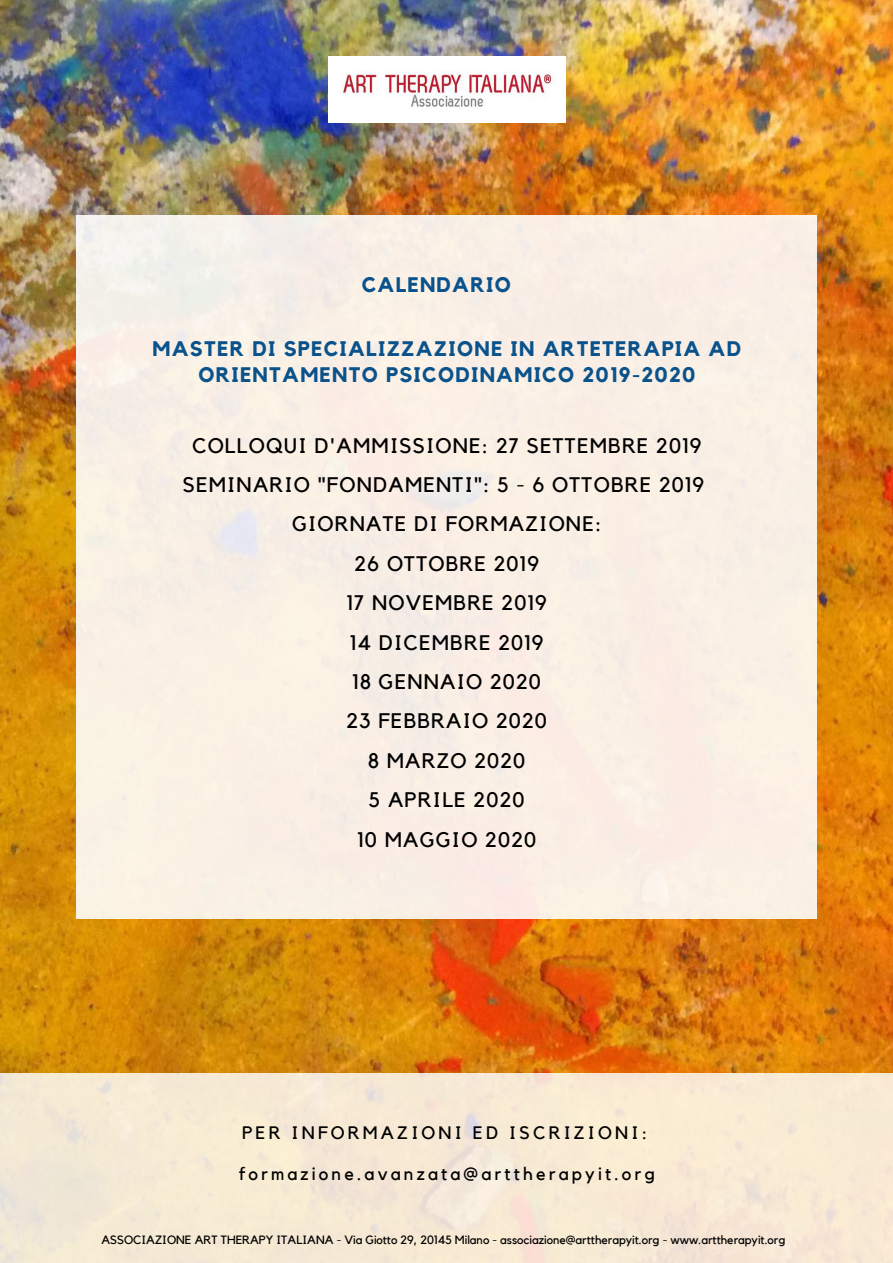
<style>
.page{position:relative;width:893px;height:1263px;background:#fff}
.page>*{position:absolute;margin:0;border:0;box-sizing:border-box;transform-origin:0 0}
.t1{font:21px/39.4px "Kollektif";letter-spacing:.055em;color:#000;text-align:center}
.t2{font:700 21px/25.9px "Kollektif";letter-spacing:.06em;color:#09528b;text-align:center}
.t3{font:18px "Kollektif";letter-spacing:.175em;color:#000}
.t4{font:12px "Kollektif";color:#000}
</style>
<div class="page">
<img style="left:0;top:0;width:893px;height:1073px">
<div style="left:76px;top:216px;width:741px;height:702px;background:#faefe5"></div>
<img style="left:328px;top:56px;width:237px;height:67px">
<div style="left:0;top:1073px;width:893px;height:190px;background:#f7ead4"></div>
<p class="t2" style="left:362px;top:273px;width:150px">CALENDARIO</p>
<p class="t2" style="left:152px;top:337px;width:590px">MASTER DI SPECIALIZZAZIONE IN ARTETERAPIA AD<br>ORIENTAMENTO PSICODINAMICO 2019-2020</p>
<p class="t1" style="left:183px;top:426px;width:523px">COLLOQUI D'AMMISSIONE: 27 SETTEMBRE 2019<br>SEMINARIO "FONDAMENTI": 5 - 6 OTTOBRE 2019<br>GIORNATE DI FORMAZIONE:<br>26 OTTOBRE 2019<br>17 NOVEMBRE 2019<br>14 DICEMBRE 2019<br>18 GENNAIO 2020<br>23 FEBBRAIO 2020<br>8 MARZO 2020<br>5 APRILE 2020<br>10 MAGGIO 2020</p>
<p class="t3" style="left:242px;top:1124px;width:407px">PER INFORMAZIONI ED ISCRIZIONI:</p>
<p class="t3" style="left:238px;top:1165px;width:418px">formazione.avanzata@arttherapyit.org</p>
<p class="t4" style="left:101px;top:1234px;width:685px">ASSOCIAZIONE ART THERAPY ITALIANA - Via Giotto 29, 20145 Milano - associazione@arttherapyit.org - www.arttherapyit.org</p>
</div>
